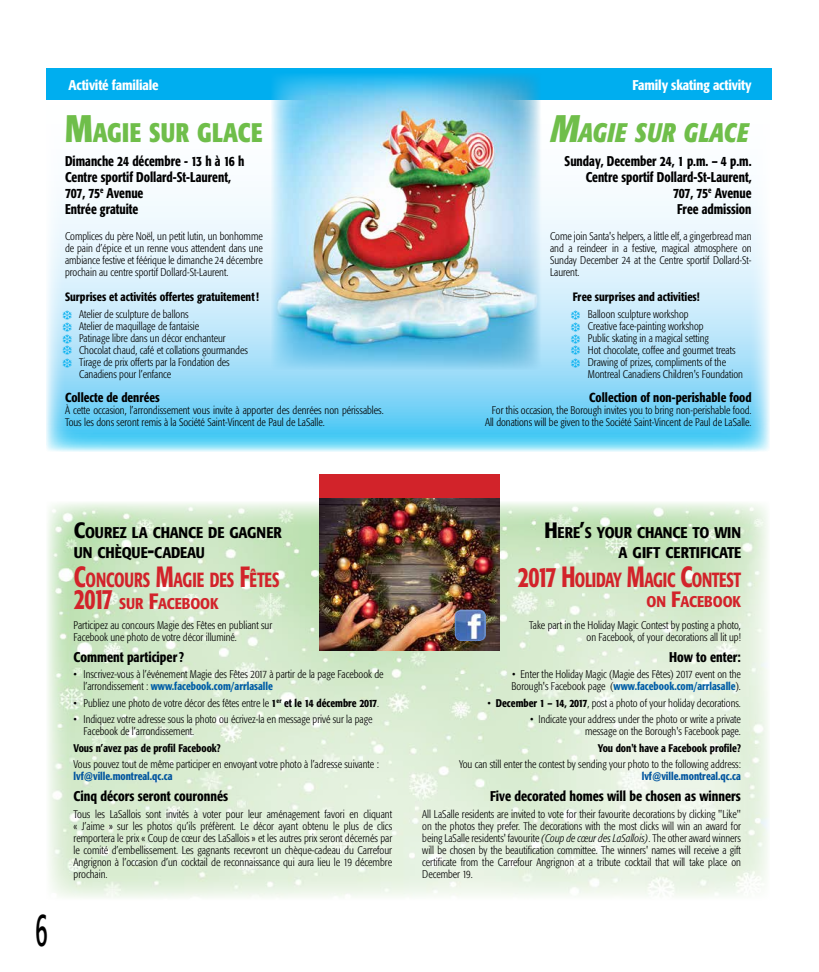
<style>
.page{position:relative;width:819px;height:972px;background:#fff}
.page>*{position:absolute;margin:0;border:0;box-sizing:border-box;transform-origin:0 0}
.t1{font:condensed 48px "Formata";color:#000;scale:.56 1}
.t2{font:700 condensed 26.6px "Formata";letter-spacing:.03em;color:#6fbe4a;scale:.9 1}
.t3{font:italic 700 condensed 26.6px "Formata";letter-spacing:.03em;color:#6fbe4a;scale:.9 1}
.t4{font:500 condensed 20.3px "Formata";letter-spacing:-.01em;color:#d2232a;scale:.8 1}
.t5{font:500 condensed 15.4px/20px "Formata";letter-spacing:-.005em;color:#000}
.t6{font:500 condensed 15.4px "Formata";letter-spacing:-.005em;color:#d2232a}
.t7{font:500 condensed 14px/16px "Formata";color:#000;scale:.9 1}
.t8{font:500 condensed 14px "Formata";color:#000;scale:.95 1}
.t9{font:500 condensed 14px "Formata";letter-spacing:-.01em;color:#fff}
.t10{font:500 condensed 13px "Formata";color:#000;scale:.95 1}
.t11{font:500 condensed 12px "Formata";color:#000;scale:.95 1}
.t12{font:300 condensed 11px/12px "Formata";color:#000;scale:.95 1}
.t13{font:300 condensed 11px/12px "Formata";color:#000;text-align:justify;scale:.96 1}
.t14{font:500 condensed 11px "Formata";color:#000;scale:.95 1}
.t15{font:500 condensed 11px "Formata";color:#00549e;scale:.95 1}
.s1{font-size:38px}
.s2{font-size:22px}
.s3{font-size:29px}
.s4{font-weight:500;color:#005da6}
.s5{font-weight:500}
.s6{font-style:italic}
</style>
<div class="page">
<svg style="left:46px;top:110px;width:724px;height:341px"></svg>
<img style="left:47px;top:502px;width:721px;height:396px">
<img style="left:319px;top:498px;width:181px;height:152px">
<img style="left:455px;top:610px;width:31px;height:31px">
<div style="left:319px;top:474px;width:181px;height:24px;background:#d2232a"></div>
<div style="left:46px;top:68px;width:725px;height:32px;background:#00aeef"></div>
<img style="left:272px;top:74px;width:269px;height:296px">
<svg style="left:63px;top:310px;width:9px;height:58px"></svg>
<svg style="left:571px;top:310px;width:9px;height:58px"></svg>
<p class="t9" style="left:69px;top:77px;width:92px">Activité familiale</p>
<p class="t9" style="left:633px;top:77px;width:120px">Family skating activity</p>
<h2 class="t2" style="left:65px;top:116px;width:221px"><span class="s1">M</span>AGIE SUR GLACE</h2>
<h2 class="t3" style="left:550px;top:116px;width:222px"><span class="s1">M</span>AGIE SUR GLACE</h2>
<p class="t7" style="left:65px;top:153px;width:201px">Dimanche 24 décembre - 13 h à 16 h<br>Centre sportif Dollard-St-Laurent,<br>707, 75<sup>e</sup> Avenue<br>Entrée gratuite</p>
<p class="t12" style="left:65px;top:230px;width:210px;text-align:justify">Complices du père Noël, un petit lutin, un bonhomme de pain d’épice et un renne vous attendent dans une ambiance festive et féérique le dimanche 24 décembre prochain au centre sportif Dollard-St-Laurent.</p>
<p class="t11" style="left:65px;top:290px;width:206px">Surprises et activités offertes gratuitement!</p>
<p class="t12" style="left:79px;top:308px;width:179px">Atelier de sculpture de ballons<br>Atelier de maquillage de fantaisie<br>Patinage libre dans un décor enchanteur Chocolat chaud, café et collations gourmandes Tirage de prix offerts par la Fondation des Canadiens pour l’enfance</p>
<p class="t10" style="left:65px;top:389px;width:101px">Collecte de denrées</p>
<p class="t12" style="left:65px;top:404px;width:337px">À cette occasion, l’arrondissement vous invite à apporter des denrées non périssables.<br>Tous les dons seront remis à la Société Saint-Vincent de Paul de LaSalle.</p>
<p class="t7" style="left:565px;top:153px;width:209px;text-align:right">Sunday, December 24, 1 p.m. – 4 p.m.<br>Centre sportif Dollard-St-Laurent,<br>707, 75<sup>e</sup> Avenue<br>Free admission</p>
<p class="t12" style="left:550px;top:230px;width:214px;text-align:justify">Come join Santa's helpers, a little elf, a gingerbread man and a reindeer in a festive, magical atmosphere on Sunday December 24 at the Centre sportif Dollard-St-Laurent.</p>
<p class="t11" style="left:573px;top:290px;width:135px">Free surprises and activities!</p>
<p class="t12" style="left:588px;top:308px;width:165px">Balloon sculpture workshop<br>Creative face-painting workshop<br>Public skating in a magical setting<br>Hot chocolate, coffee and gourmet treats Drawing of prizes, compliments of the Montreal Canadiens Children's Foundation</p>
<p class="t10" style="left:589px;top:389px;width:172px">Collection of non-perishable food</p>
<p class="t12" style="left:485px;top:404px;width:282px;text-align:right">For this occasion, the Borough invites you to bring non-perishable food.<br>All donations will be given to the Société Saint-Vincent de Paul de LaSalle.</p>
<h1 class="t1" style="left:35px;top:901px;width:23px">6</h1>
<h3 class="t5" style="left:74px;top:523px;width:210px"><span class="s2">C</span>OUREZ LA CHANCE DE GAGNER<br>UN CHÈQUE<span class="s2">-</span>CADEAU</h3>
<h3 class="t4" style="left:74px;top:567px;width:259px"><span class="s3">C</span>ONCOURS <span class="s3">M</span>AGIE DES <span class="s3">F</span>ÊTES</h3>
<h3 class="t6" style="left:74px;top:594px;width:147px"><span class="s3">2017</span> SUR <span class="s2">F</span>ACEBOOK</h3>
<p class="t12" style="left:74px;top:619px;width:211px">Participez au concours Magie des Fêtes en publiant sur<br>Facebook une photo de votre décor illuminé.</p>
<p class="t8" style="left:74px;top:648px;width:118px">Comment participer?</p>
<p class="t12" style="left:84px;top:668px;width:317px;text-indent:-10px">• Inscrivez-vous à l’événement Magie des Fêtes 2017 à partir de la page Facebook de l’arrondissement : <span class="s4">www.facebook.com/arrlasalle</span></p>
<p class="t12" style="left:74px;top:697px;width:323px">• Publiez une photo de votre décor des fêtes entre le <span class="s5">1</span><sup>er</sup> <span class="s5">et le 14 décembre 2017</span>.</p>
<p class="t12" style="left:84px;top:713px;width:306px;text-indent:-10px">• Indiquez votre adresse sous la photo ou écrivez-la en message privé sur la page<br>Facebook de l’arrondissement.</p>
<p class="t14" style="left:74px;top:741px;width:157px">Vous n’avez pas de profil Facebook?</p>
<p class="t12" style="left:74px;top:758px;width:323px">Vous pouvez tout de même participer en envoyant votre photo à l’adresse suivante :</p>
<p class="t15" style="left:74px;top:770px;width:106px">lvf@ville.montreal.qc.ca</p>
<p class="t8" style="left:74px;top:788px;width:164px">Cinq décors seront couronnés</p>
<p class="t13" style="left:74px;top:808px;width:333px">Tous les LaSallois sont invités à voter pour leur aménagement favori en cliquant « J’aime » sur les photos qu’ils préfèrent. Le décor ayant obtenu le plus de clics remportera le prix « Coup de cœur des LaSallois » et les autres prix seront décernés par le comité d’embellissement. Les gagnants recevront un chèque-cadeau du Carrefour Angrignon à l’occasion d’un cocktail de reconnaissance qui aura lieu le 19 décembre prochain.</p>
<h3 class="t5" style="left:544px;top:523px;width:198px;text-align:right"><span class="s2">H</span>ERE<span class="s2">’</span>S YOUR CHANCE TO WIN<br>A GIFT CERTIFICATE</h3>
<h3 class="t4" style="left:518px;top:567px;width:281px"><span class="s3">2017 H</span>OLIDAY <span class="s3">M</span>AGIC <span class="s3">C</span>ONTEST</h3>
<h3 class="t6" style="left:647px;top:592px;width:96px">ON <span class="s2">F</span>ACEBOOK</h3>
<p class="t12" style="left:529px;top:619px;width:224px;text-align:right">Take part in the Holiday Magic Contest by posting a photo, on Facebook, of your decorations all lit up!</p>
<p class="t8" style="left:669px;top:648px;width:77px">How to enter:</p>
<p class="t12" style="left:512px;top:668px;width:243px">• Enter the Holiday Magic (Magie des Fêtes) 2017 event on the<br>Borough's Facebook page (<span class="s4">www.facebook.com/arrlasalle</span>).</p>
<p class="t12" style="left:488px;top:697px;width:268px">• <span class="s5">December 1 – 14, 2017</span>, post a photo of your holiday decorations.</p>
<p class="t12" style="left:530px;top:713px;width:223px;text-align:right">• Indicate your address under the photo or write a private message on the Borough's Facebook page.</p>
<p class="t14" style="left:598px;top:741px;width:152px">You don't have a Facebook profile?</p>
<p class="t12" style="left:459px;top:758px;width:298px">You can still enter the contest by sending your photo to the following address:</p>
<p class="t15" style="left:642px;top:770px;width:106px">lvf@ville.montreal.qc.ca</p>
<p class="t8" style="left:490px;top:788px;width:266px">Five decorated homes will be chosen as winners</p>
<p class="t12" style="left:422px;top:808px;width:337px;text-align:justify">All LaSalle residents are invited to vote for their favourite decorations by clicking "Like" on the photos they prefer. The decorations with the most clicks will win an award for being LaSalle residents' favourite <span class="s6">(Coup de cœur des LaSallois)</span>. The other award winners will be chosen by the beautification committee. The winners' names will receive a gift certificate from the Carrefour Angrignon at a tribute cocktail that will take place on December 19.</p>
</div>
